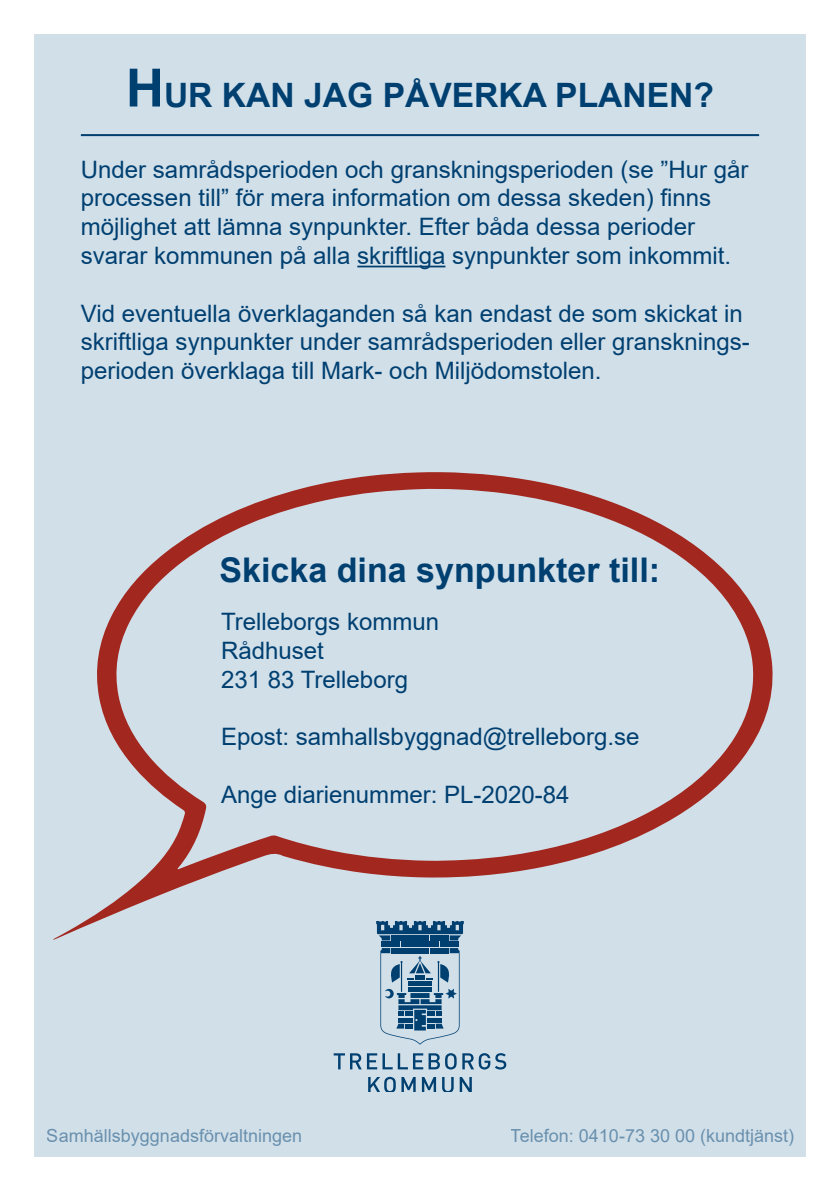
<style>
.page{position:relative;width:840px;height:1191px;background:#fff}
.page>*{position:absolute;margin:0;border:0;box-sizing:border-box;transform-origin:0 0}
.t1{font:700 34px "Arial";color:#004071}
.t2{font:700 33.6px "Arial";color:#004071}
.t3{font:24px/28.8px "Arial";color:#004071}
.t4{font:18px "Arial";color:#004071}
.s1{font-size:52.8px}
</style>
<div class="page">
<div style="left:34px;top:34px;width:771px;height:1123px;background:#d1dfe9"></div>
<svg style="left:54px;top:472px;width:719px;height:467px"></svg>
<hr style="left:357px;top:266px;width:88px;height:1px;background:#004071">
<hr style="left:81px;top:134px;width:677px;height:2px;background:#004071">
<svg style="left:368px;top:1076px;width:103px;height:15px"></svg>
<svg style="left:333px;top:1053px;width:173px;height:16px"></svg>
<div style="left:381px;top:941px;width:19px;height:5px;background:#004071"></div>
<div style="left:420px;top:941px;width:18px;height:5px;background:#004071"></div>
<div style="left:440px;top:941px;width:18px;height:5px;background:#004071"></div>
<div style="left:401px;top:941px;width:18px;height:5px;background:#004071"></div>
<svg style="left:376px;top:921px;width:87px;height:19px;background:#31668d"></svg>
<svg style="left:380px;top:948px;width:79px;height:96px"></svg>
<p class="t2" style="left:126px;top:71px;width:589px"><span class="s1">H</span>UR KAN JAG PÅVERKA PLANEN?</p>
<p class="t3" style="left:81px;top:155px;width:668px">Under samrådsperioden och granskningsperioden (se ”Hur går processen till” för mera information om dessa skeden) finns möjlighet att lämna synpunkter. Efter båda dessa perioder svarar kommunen på alla skriftliga synpunkter som inkommit.</p>
<p class="t3" style="left:81px;top:299px;width:670px">Vid eventuella överklaganden så kan endast de som skickat in skriftliga synpunkter under samrådsperioden eller gransknings&shy;perioden överklaga till Mark- och Miljödomstolen.</p>
<p class="t1" style="left:219px;top:545px;width:442px">Skicka dina synpunkter till:</p>
<p class="t3" style="left:221px;top:607px;width:219px">Trelleborgs kommun</p>
<p class="t3" style="left:221px;top:636px;width:104px">Rådhuset</p>
<p class="t3" style="left:221px;top:664px;width:188px">231 83 Trelleborg</p>
<p class="t3" style="left:221px;top:722px;width:419px">Epost: samhallsbyggnad@trelleborg.se</p>
<p class="t3" style="left:221px;top:780px;width:350px">Ange diarienummer: PL-2020-84</p>
<p class="t4" style="left:47px;top:1123px;width:257px">Samhällsbyggnadsförvaltningen</p>
<p class="t4" style="left:510px;top:1123px;width:285px">Telefon: 0410-73 30 00 (kundtjänst)</p>
</div>
